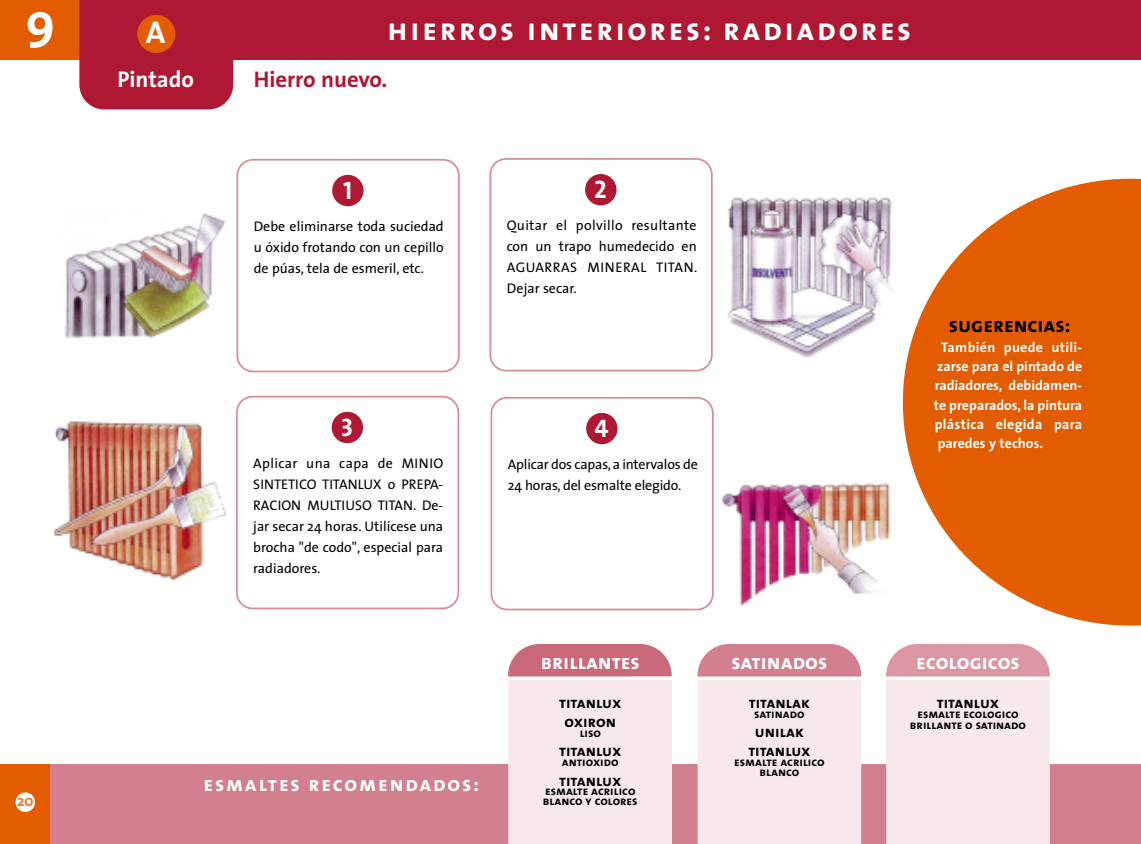
<style>
.page{position:relative;width:1141px;height:844px;background:#fff}
.page>*{position:absolute;margin:0;border:0;box-sizing:border-box;transform-origin:0 0}
.t1{font:700 50.75px "The Sans";color:#fff}
.t2{font:31.5px "The Sans Bold Caps";letter-spacing:.09em;color:#fff}
.t3{font:25.38px "The Sans Bold Caps";color:#fff}
.t4{font:700 22.75px "The Sans";color:#ae1833}
.t5{font:700 22.75px "The Sans";color:#fff}
.t6{font:21px "The Sans Bold Caps";color:#fff}
.t7{font:21px "The Sans Bold Caps";letter-spacing:.09em;color:#fff}
.t8{font:21px "The Sans Bold Caps";color:#000}
.t9{font:15.75px/19.2px "The Sans Bold Caps";color:#000;text-align:center}
.t10{font:700 15.75px "The Sans";color:#e97c33}
.t11{font:14px/21px "The Sans";color:#000;text-align:justify}
.t12{font:700 14px/19.2px "The Sans";color:#fff;text-align:justify}
.t13{font:12.25px/10px "The Sans Bold Caps";color:#000;text-align:center}
</style>
<div class="page">
<svg style="left:903px;top:179px;width:238px;height:446px;fill:#e35c00"></svg>
<div style="left:0;top:764px;width:1141px;height:79px;background:#d2808f"></div>
<div style="left:0;top:764px;width:49px;height:79px;background:#e35c00"></div>
<div style="left:16px;top:792px;width:19px;height:19px;background:#fff;border-radius:50%"></div>
<div style="left:0;top:0;width:1141px;height:60px;background:#ae1833"></div>
<div style="left:0;top:0;width:185px;height:60px;background:#e35c00"></div>
<div style="left:79px;top:0;width:154px;height:109px;background:#ae1833"></div>
<div style="left:137px;top:15px;width:38px;height:38px;background:#e35c00;border-radius:50%"></div>
<svg style="left:236px;top:159px;width:224px;height:213px"></svg>
<div style="left:332px;top:175px;width:32px;height:31px;background:#ae1833;border-radius:50%"></div>
<svg style="left:489px;top:158px;width:224px;height:213px"></svg>
<div style="left:585px;top:174px;width:31px;height:31px;background:#ae1833;border-radius:50%"></div>
<svg style="left:236px;top:395px;width:223px;height:214px"></svg>
<div style="left:332px;top:411px;width:31px;height:32px;background:#ae1833;border-radius:50%"></div>
<svg style="left:490px;top:397px;width:224px;height:213px"></svg>
<div style="left:586px;top:413px;width:32px;height:31px;background:#ae1833;border-radius:50%"></div>
<svg style="left:508px;top:644px;width:164px;height:199px;background:#f0d5da"></svg>
<svg style="left:698px;top:644px;width:163px;height:199px;background:#f1d8dd"></svg>
<svg style="left:886px;top:644px;width:164px;height:199px;background:#f2dce0"></svg>
<hr style="left:494px;top:676px;width:565px;height:3px;background:#fff">
<img style="left:64px;top:213px;width:162px;height:126px">
<img style="left:727px;top:197px;width:166px;height:161px">
<img style="left:722px;top:483px;width:169px;height:123px">
<img style="left:54px;top:421px;width:173px;height:159px">
<h1 class="t1" style="left:26px;top:1px;width:31px">9</h1>
<h2 class="t2" style="left:146px;top:22px;width:21px">A</h2>
<h3 class="t5" style="left:118px;top:71px;width:78px">Pintado</h3>
<h2 class="t2" style="left:388px;top:19px;width:525px">hierros interiores: radiadores</h2>
<h3 class="t4" style="left:254px;top:71px;width:135px">Hierro nuevo.</h3>
<p class="t10" style="left:17px;top:794px;width:18px">20</p>
<h3 class="t3" style="left:343px;top:182px;width:11px">1</h3>
<p class="t11" style="left:254px;top:217px;width:191px">Debe eliminarse toda suciedad u óxido frotando con un cepillo de púas, tela de esmeril, etc.</p>
<h3 class="t3" style="left:594px;top:181px;width:14px">2</h3>
<p class="t11" style="left:507px;top:216px;width:192px">Quitar el polvillo resultante con un trapo humedecido en AGUARRAS MINERAL TITAN.<br>Dejar secar.</p>
<h3 class="t3" style="left:341px;top:418px;width:14px">3</h3>
<p class="t11" style="left:253px;top:453px;width:191px">Aplicar una capa de MINIO SINTETICO TITANLUX o PREPA-RACION MULTIUSO TITAN. De&shy;jar secar 24 horas. Utilícese una brocha "de codo", especial para radiadores.</p>
<h3 class="t3" style="left:595px;top:420px;width:16px">4</h3>
<p class="t11" style="left:508px;top:454px;width:191px">Aplicar dos capas,a intervalos de<br>24 horas, del esmalte elegido.</p>
<h3 class="t7" style="left:204px;top:776px;width:277px">esmaltes recomendados:</h3>
<h3 class="t6" style="left:541px;top:654px;width:101px">brillantes</h3>
<p class="t9" style="left:559px;top:694px;width:64px">titanlux oxiron</p>
<p class="t13" style="left:580px;top:729px;width:23px">liso</p>
<p class="t9" style="left:559px;top:742px;width:64px">titanlux</p>
<p class="t13" style="left:562px;top:758px;width:58px">antioxido</p>
<p class="t9" style="left:559px;top:772px;width:64px">titanlux</p>
<p class="t13" style="left:543px;top:787px;width:96px;text-align:left">esmalte acrilico blanco y colores</p>
<h3 class="t6" style="left:732px;top:655px;width:97px">satinados</h3>
<p class="t9" style="left:749px;top:694px;width:63px">titanlak</p>
<p class="t13" style="left:754px;top:709px;width:52px">satinado</p>
<p class="t9" style="left:748px;top:723px;width:64px">unilak titanlux</p>
<p class="t13" style="left:734px;top:758px;width:92px">esmalte acrilico blanco</p>
<h3 class="t8" style="left:949px;top:318px;width:123px">sugerencias:</h3>
<p class="t12" style="left:934px;top:338px;width:150px;text-indent:7px">También puede utili&shy;zarse para el pintado de radiadores, debidamen&shy;te preparados, la pintura plástica elegida para paredes y techos.</p>
<h3 class="t6" style="left:916px;top:655px;width:105px">ecologicos</h3>
<p class="t9" style="left:937px;top:694px;width:64px">titanlux</p>
<p class="t13" style="left:910px;top:710px;width:118px;line-height:10.5px">esmalte ecologico brillante o satinado</p>
</div>
